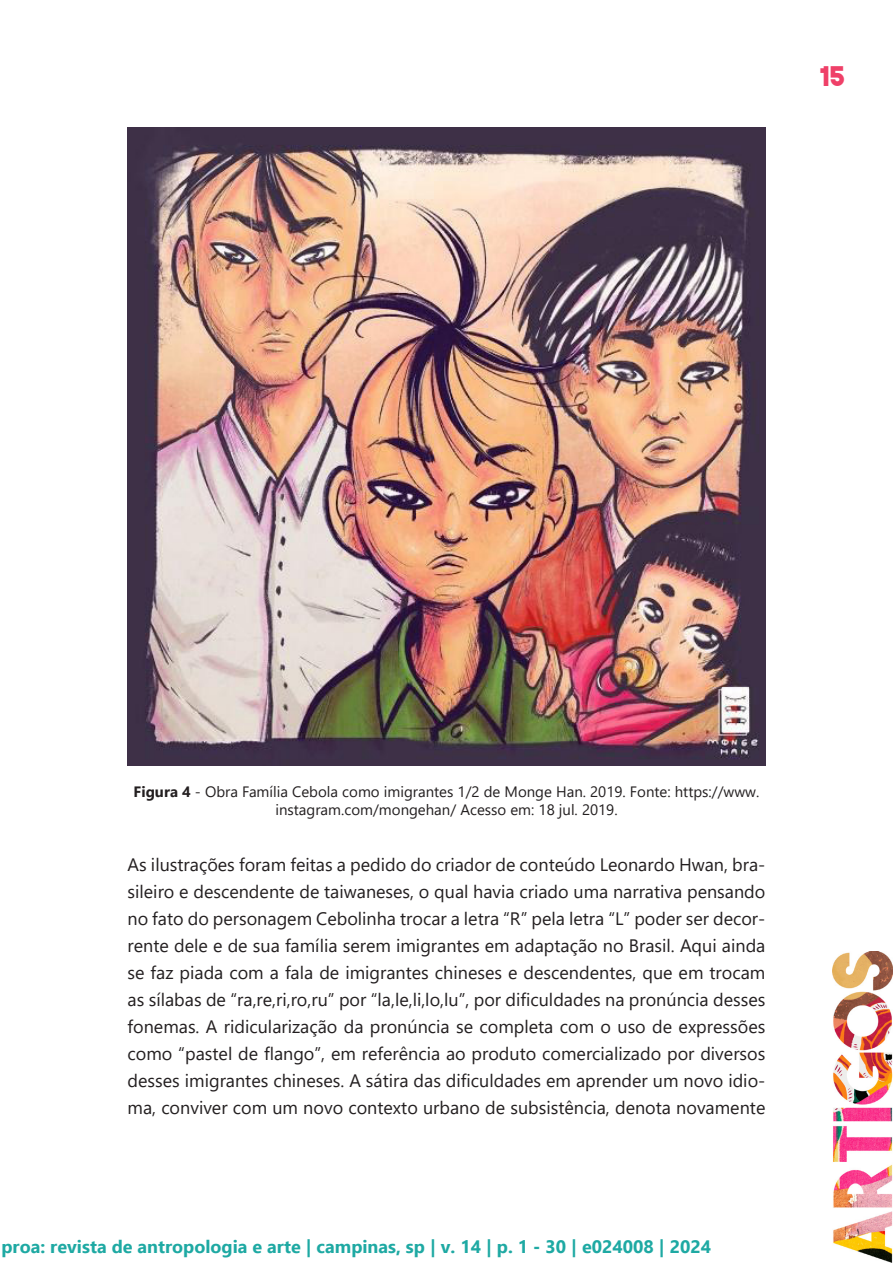
<style>
.page{position:relative;width:893px;height:1263px;background:#fff}
.page>*{position:absolute;margin:0;border:0;box-sizing:border-box;transform-origin:0 0}
.t1{font:700 27px "The Bold Font";color:#ef4068}
.t2{font:18px/27px "Segoe UI";color:#231f20;text-align:justify}
.t3{font:700 18px "Ebrima";color:#1ea9a3}
.t4{font:15px/18px "Segoe UI";color:#231f20;text-align:center}
.s1{font-weight:700}
</style>
<div class="page">
<img style="left:832px;top:951px;width:61px;height:312px">
<img style="left:128px;top:128px;width:637px;height:638px">
<h1 class="t1" style="left:819px;top:59px;width:28px">15</h1>
<p class="t4" style="left:134px;top:781px;width:627px"><span class="s1">Figura 4</span> - Obra Família Cebola como imigrantes 1/2 de Monge Han. 2019. Fonte: https://www. instagram.com/mongehan/ Acesso em: 18 jul. 2019.</p>
<p class="t2" style="left:128px;top:849px;width:639px">As ilustrações foram feitas a pedido do criador de conteúdo Leonardo Hwan, bra&shy;sileiro e descendente de taiwaneses, o qual havia criado uma narrativa pensando no fato do personagem Cebolinha trocar a letra “R” pela letra “L” poder ser decor&shy;rente dele e de sua família serem imigrantes em adaptação no Brasil. Aqui ainda se faz piada com a fala de imigrantes chineses e descendentes, que em trocam as sílabas de “ra,re,ri,ro,ru” por “la,le,li,lo,lu”, por dificuldades na pronúncia desses fonemas. A ridicularização da pronúncia se completa com o uso de expressões como “pastel de flango”, em referência ao produto comercializado por diversos desses imigrantes chineses. A sátira das dificuldades em aprender um novo idio&shy;ma, conviver com um novo contexto urbano de subsistência, denota novamente</p>
<p class="t3" style="left:1px;top:1232px;width:711px">proa: revista de antropologia e arte | campinas, sp | v. 14 | p. 1 - 30 | e024008 | 2024</p>
</div>
